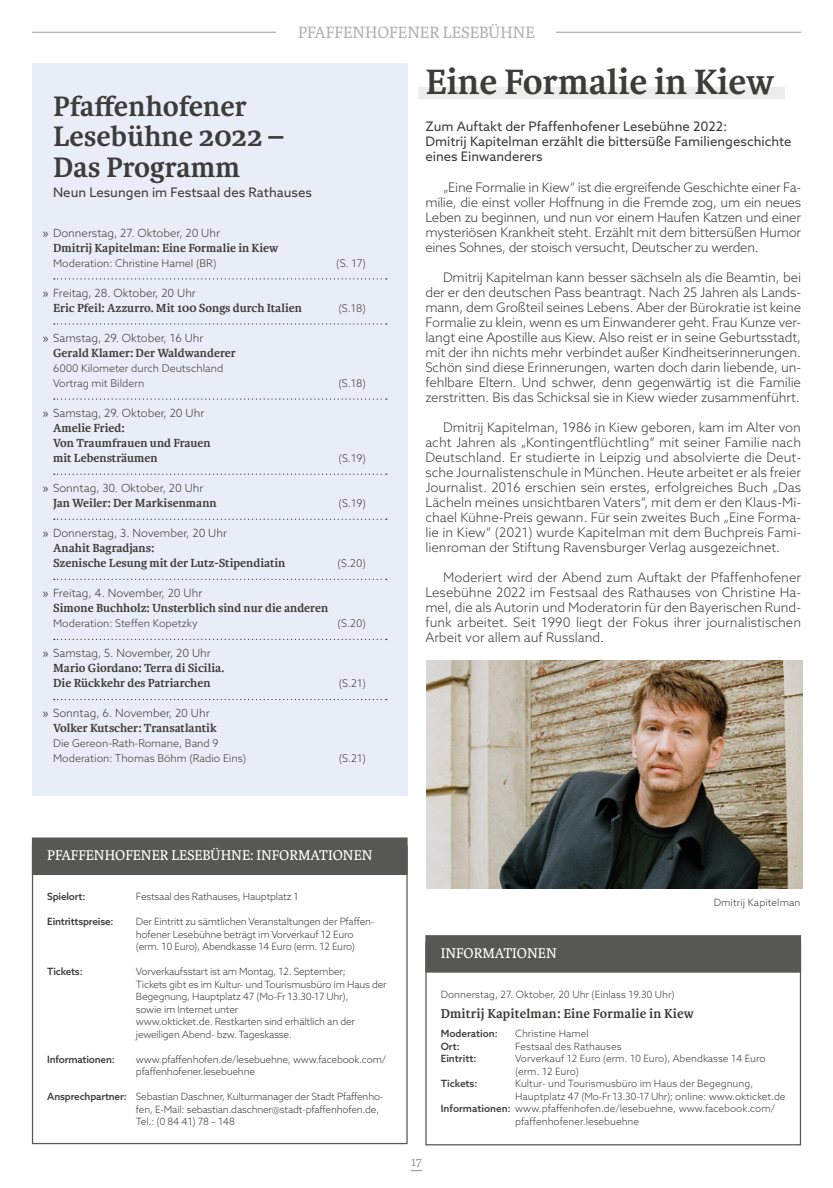
<style>
.page{position:relative;width:833px;height:1188px;background:#fff}
.page>*{position:absolute;margin:0;border:0;box-sizing:border-box;transform-origin:0 0}
.t1{font:700 37.5px "Karmina";color:#3c3c3b}
.t2{font:700 30px/30px "Karmina";color:#3c3c3b}
.t3{font:17.5px "Karmina";color:#b3b2b2}
.t4{font:15px "Karmina";color:#fff}
.t5{font:700 13.75px "Karmina";letter-spacing:.01em;color:#3c3c3b}
.t6{font:13.75px "Karmina";color:#9d9d9c}
.t7{font:300 13.12px/15px "Azo Sans";letter-spacing:-.01em;color:#3c3c3b;text-align:justify}
.t8{font:13.12px/15px "Azo Sans";color:#3c3c3b}
.t9{font:700 12.5px/15px "Karmina";color:#3c3c3b}
.t10{font:300 11.25px "Azo Sans";color:#3c3c3b}
.t11{font:300 10.62px/15px "Azo Sans";color:#3c3c3b}
.t12{font:300 10px/12.5px "Azo Sans";letter-spacing:-.02em;color:#3c3c3b}
.t13{font:300 10px/12.5px "Azo Sans";color:#3c3c3b}
.t14{font:500 10px "Azo Sans";letter-spacing:-.02em;color:#3c3c3b}
.t15{font:500 10px "Azo Sans";color:#3c3c3b}
.t16{font:300 10px "Azo Sans";letter-spacing:.01em;color:#3c3c3b}
.s1{font-weight:400}
.s2{font-weight:500}
</style>
<div class="page">
<hr style="left:32px;top:32px;width:769px;height:1px;background:#9d9d9c">
<div style="left:277px;top:26px;width:279px;height:12px;background:#fff"></div>
<div style="left:418px;top:87px;width:367px;height:12px;background:#ededed"></div>
<div style="left:425px;top:934px;width:376px;height:38px;background:#575756"></div>
<div style="left:425px;top:941px;width:376px;height:203px;border:1px solid #575756"></div>
<div style="left:32px;top:837px;width:375px;height:37px;background:#575756"></div>
<div style="left:32px;top:845px;width:375px;height:298px;border:1px solid #575756"></div>
<img style="left:426px;top:660px;width:376px;height:228px">
<div style="left:32px;top:64px;width:375px;height:731px;background:#e9edf8"></div>
<svg style="left:54px;top:278px;width:333px;height:1px"></svg>
<svg style="left:54px;top:323px;width:333px;height:1px"></svg>
<svg style="left:54px;top:398px;width:333px;height:1px"></svg>
<svg style="left:54px;top:473px;width:333px;height:1px"></svg>
<svg style="left:54px;top:518px;width:333px;height:1px"></svg>
<svg style="left:54px;top:578px;width:333px;height:1px"></svg>
<svg style="left:54px;top:638px;width:333px;height:2px"></svg>
<svg style="left:54px;top:698px;width:333px;height:2px"></svg>
<h3 class="t3" style="left:298px;top:22px;width:238px">PFAFFENHOFENER LESEBÜHNE</h3>
<h1 class="t1" style="left:425px;top:60px;width:350px">Eine Formalie in Kiew</h1>
<p class="t8" style="left:425px;top:119px;width:368px">Zum Auftakt der Pfaffenhofener Lesebühne 2022:<br>Dmitrij Kapitelman erzählt die bittersüße Familiengeschichte eines Einwanderers</p>
<p class="t7" style="left:425px;top:179px;width:377px;text-indent:18px">„Eine Formalie in Kiew“ ist die ergreifende Geschichte einer Fa&shy;milie, die einst voller Hoffnung in die Fremde zog, um ein neues Leben zu beginnen, und nun vor einem Haufen Katzen und einer mysteriösen Krankheit steht. Erzählt mit dem bittersüßen Humor eines Sohnes, der stoisch versucht, Deutscher zu werden.</p>
<p class="t7" style="left:425px;top:269px;width:377px;text-indent:18px">Dmitrij Kapitelman kann besser sächseln als die Beamtin, bei der er den deutschen Pass beantragt. Nach 25 Jahren als Lands&shy;mann, dem Großteil seines Lebens. Aber der Bürokratie ist keine Formalie zu klein, wenn es um Einwanderer geht. Frau Kunze ver&shy;langt eine Apostille aus Kiew. Also reist er in seine Geburtsstadt, mit der ihn nichts mehr verbindet außer Kindheitserinnerungen.<br>Schön sind diese Erinnerungen, warten doch darin liebende, un&shy;fehlbare Eltern. Und schwer, denn gegenwärtig ist die Familie zerstritten. Bis das Schicksal sie in Kiew wieder zusammenführt.</p>
<p class="t7" style="left:425px;top:419px;width:377px;text-indent:18px">Dmitrij Kapitelman, 1986 in Kiew geboren, kam im Alter von acht Jahren als „Kontingentflüchtling“ mit seiner Familie nach Deutschland. Er studierte in Leipzig und absolvierte die Deut&shy;sche Journalistenschule in München. Heute arbeitet er als freier Journalist. 2016 erschien sein erstes, erfolgreiches Buch „Das Lächeln meines unsichtbaren Vaters“, mit dem er den Klaus-Mi&shy;chael Kühne-Preis gewann. Für sein zweites Buch „Eine Forma&shy;lie in Kiew“ (2021) wurde Kapitelman mit dem Buchpreis Fami&shy;lienroman der Stiftung Ravensburger Verlag ausgezeichnet.</p>
<p class="t7" style="left:425px;top:569px;width:377px;text-indent:18px">Moderiert wird der Abend zum Auftakt der Pfaffenhofener Lesebühne 2022 im Festsaal des Rathauses von Christine Ha&shy;mel, die als Autorin und Moderatorin für den Bayerischen Rund&shy;funk arbeitet. Seit 1990 liegt der Fokus ihrer journalistischen Arbeit vor allem auf Russland.</p>
<h2 class="t2" style="left:53px;top:92px;width:232px">Pfaffenhofener<br>Lesebühne 2022 –<br>Das Programm</h2>
<p class="t8" style="left:53px;top:184px;width:260px">Neun Lesungen im Festsaal des Rathauses</p>
<p class="t10" style="left:43px;top:225px;width:179px"><span class="s1">»</span> Donnerstag, 27. Oktober, 20 Uhr</p>
<p class="t9" style="left:53px;top:240px;width:227px">Dmitrij Kapitelman: Eine Formalie in Kiew</p>
<p class="t11" style="left:53px;top:255px;width:165px">Moderation: Christine Hamel (BR)</p>
<p class="t11" style="left:336px;top:255px;width:31px">(S. 17)</p>
<p class="t10" style="left:43px;top:285px;width:155px"><span class="s1">»</span> Freitag, 28. Oktober, 20 Uhr</p>
<p class="t9" style="left:53px;top:300px;width:250px">Eric Pfeil: Azzurro. Mit 100 Songs durch Italien</p>
<p class="t11" style="left:338px;top:300px;width:29px">(S.18)</p>
<p class="t10" style="left:43px;top:330px;width:162px"><span class="s1">»</span> Samstag, 29. Oktober, 16 Uhr</p>
<p class="t9" style="left:53px;top:345px;width:184px">Gerald Klamer: Der Waldwanderer</p>
<p class="t11" style="left:53px;top:360px;width:172px">6000 Kilometer durch Deutschland<br>Vortrag mit Bildern</p>
<p class="t11" style="left:338px;top:375px;width:29px">(S.18)</p>
<p class="t10" style="left:43px;top:405px;width:163px"><span class="s1">»</span> Samstag, 29. Oktober, 20 Uhr</p>
<p class="t9" style="left:53px;top:420px;width:159px">Amelie Fried:<br>Von Traumfrauen und Frauen mit Lebensträumen</p>
<p class="t11" style="left:339px;top:450px;width:29px">(S.19)</p>
<p class="t10" style="left:43px;top:480px;width:162px"><span class="s1">»</span> Sonntag, 30. Oktober, 20 Uhr</p>
<p class="t9" style="left:53px;top:495px;width:165px">Jan Weiler: Der Markisenmann</p>
<p class="t11" style="left:339px;top:495px;width:29px">(S.19)</p>
<p class="t10" style="left:43px;top:525px;width:186px"><span class="s1">»</span> Donnerstag, 3. November, 20 Uhr</p>
<p class="t9" style="left:53px;top:540px;width:234px">Anahit Bagradjans:<br>Szenische Lesung mit der Lutz-Stipendiatin</p>
<p class="t11" style="left:338px;top:555px;width:30px">(S.20)</p>
<p class="t10" style="left:43px;top:585px;width:161px"><span class="s1">»</span> Freitag, 4. November, 20 Uhr</p>
<p class="t9" style="left:53px;top:600px;width:276px">Simone Buchholz: Unsterblich sind nur die anderen</p>
<p class="t11" style="left:53px;top:615px;width:146px">Moderation: Steffen Kopetzky</p>
<p class="t11" style="left:338px;top:615px;width:30px">(S.20)</p>
<p class="t10" style="left:43px;top:645px;width:170px"><span class="s1">»</span> Samstag, 5. November, 20 Uhr</p>
<p class="t9" style="left:53px;top:660px;width:173px">Mario Giordano: Terra di Sicilia.<br>Die Rückkehr des Patriarchen</p>
<p class="t11" style="left:339px;top:675px;width:29px">(S.21)</p>
<p class="t10" style="left:43px;top:705px;width:169px"><span class="s1">»</span> Sonntag, 6. November, 20 Uhr</p>
<p class="t9" style="left:53px;top:720px;width:165px">Volker Kutscher: Transatlantik</p>
<p class="t11" style="left:53px;top:735px;width:195px">Die Gereon-Rath-Romane, Band 9<br>Moderation: Thomas Böhm (Radio Eins)</p>
<p class="t11" style="left:339px;top:750px;width:29px">(S.21)</p>
<p class="t4" style="left:47px;top:846px;width:327px">PFAFFENHOFENER LESEBÜHNE: INFORMATIONEN</p>
<p class="t14" style="left:47px;top:889px;width:40px">Spielort:</p>
<p class="t12" style="left:136px;top:889px;width:164px">Festsaal des Rathauses, Hauptplatz 1</p>
<p class="t14" style="left:47px;top:914px;width:68px">Eintrittspreise:</p>
<p class="t12" style="left:136px;top:914px;width:240px">Der Eintritt zu sämtlichen Veranstaltungen der Pfaffen&shy;hofener Lesebühne beträgt im Vorverkauf 12 Euro (erm. 10 Euro), Abendkasse 14 Euro (erm. 12 Euro)</p>
<p class="t14" style="left:47px;top:964px;width:37px">Tickets:</p>
<p class="t12" style="left:136px;top:964px;width:252px">Vorverkaufsstart ist am Montag, 12. September;<br>Tickets gibt es im Kultur- und Tourismusbüro im Haus der Begegnung, Hauptplatz 47 (Mo-Fr 13.30-17 Uhr),<br>sowie im Internet unter<br>www.okticket.de. Restkarten sind erhältlich an der jeweiligen Abend- bzw. Tageskasse.</p>
<p class="t14" style="left:47px;top:1052px;width:69px">Informationen:</p>
<p class="t12" style="left:136px;top:1052px;width:252px">www.pfaffenhofen.de/lesebuehne, www.facebook.com/ pfaffenhofener.lesebuehne</p>
<p class="t12" style="left:136px;top:1089px;width:249px;text-indent:-89px"><span class="s2">Ansprechpartner:</span> Sebastian Daschner, Kulturmanager der Stadt Pfaffenho&shy;fen, E-Mail: sebastian.daschner@stadt-pfaffenhofen.de,<br>Tel.: (0 84 41) 78 – 148</p>
<p class="t6" style="left:411px;top:1153px;width:13px">17</p>
<p class="t16" style="left:713px;top:895px;width:88px">Dmitrij Kapitelman</p>
<p class="t4" style="left:441px;top:944px;width:118px">INFORMATIONEN</p>
<p class="t13" style="left:441px;top:987px;width:235px">Donnerstag, 27. Oktober, 20 Uhr (Einlass 19.30 Uhr)</p>
<p class="t5" style="left:441px;top:1005px;width:255px">Dmitrij Kapitelman: Eine Formalie in Kiew</p>
<p class="t15" style="left:441px;top:1026px;width:59px">Moderation:</p>
<p class="t13" style="left:515px;top:1027px;width:75px">Christine Hamel</p>
<p class="t14" style="left:441px;top:1039px;width:21px">Ort:</p>
<p class="t13" style="left:515px;top:1039px;width:108px">Festsaal des Rathauses</p>
<p class="t15" style="left:441px;top:1051px;width:37px">Eintritt:</p>
<p class="t13" style="left:515px;top:1052px;width:252px">Vorverkauf 12 Euro (erm. 10 Euro), Abendkasse 14 Euro (erm. 12 Euro)</p>
<p class="t15" style="left:441px;top:1076px;width:38px">Tickets:</p>
<p class="t13" style="left:515px;top:1077px;width:240px">Kultur- und Tourismusbüro im Haus der Begegnung,</p>
<p class="t13" style="left:515px;top:1089px;width:272px">Hauptplatz 47 (Mo-Fr 13.30-17 Uhr); online: www.okticket.de</p>
<p class="t13" style="left:441px;top:1102px;width:336px"><span class="s2">Informationen:</span> www.pfaffenhofen.de/lesebuehne, www.facebook.com/</p>
<p class="t13" style="left:515px;top:1114px;width:125px">pfaffenhofener.lesebuehne</p>
</div>
